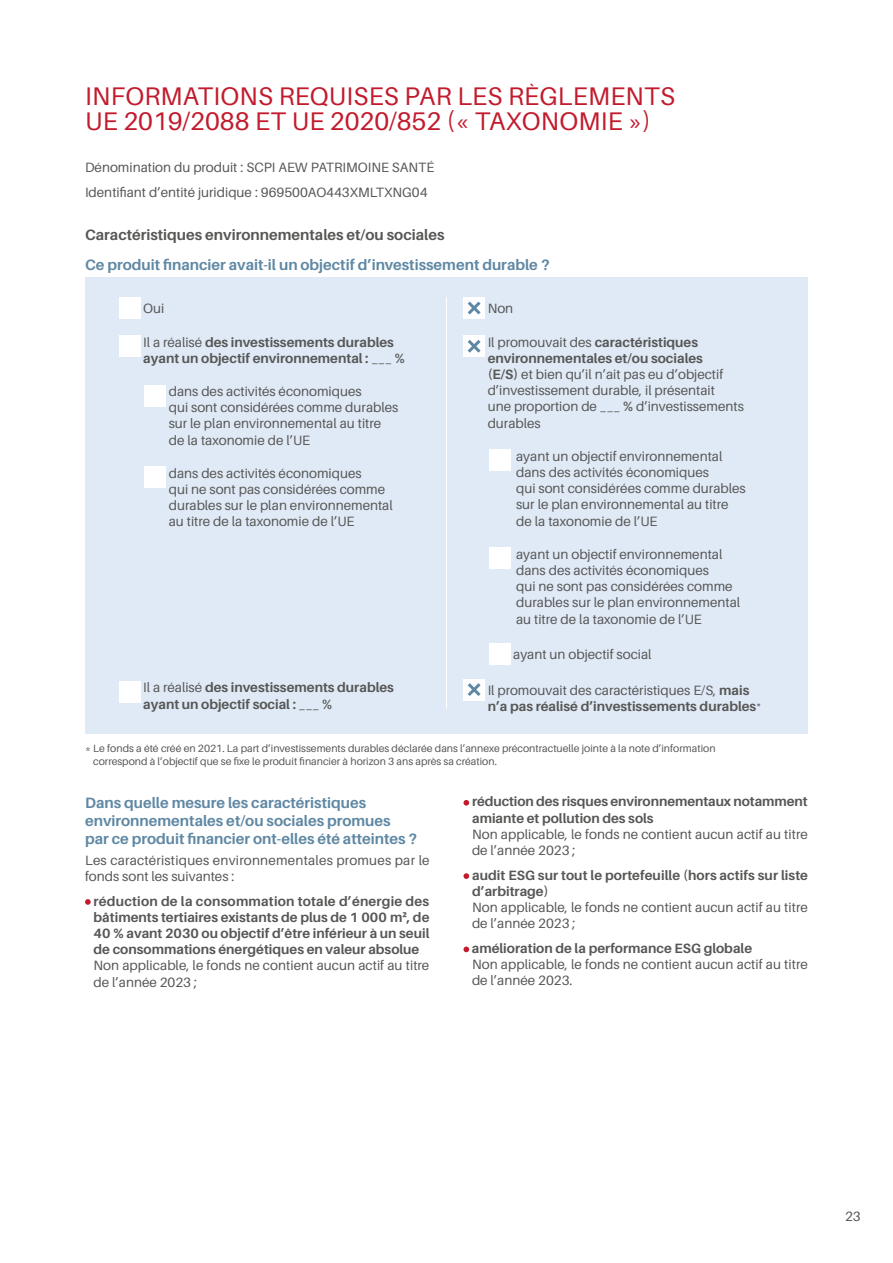
<style>
.page{position:relative;width:893px;height:1263px;background:#fff}
.page>*{position:absolute;margin:0;border:0;box-sizing:border-box;transform-origin:0 0}
.t1{font:25.5px/25.5px "Aileron";letter-spacing:.01em;color:#c21b2d}
.t2{font:700 15px/18px "Aileron";color:#5f88a4}
.t3{font:700 15px "Aileron";color:#575756}
.t4{font:13.5px/16.2px "Aileron";color:#575756}
.t5{font:700 13.5px/16.2px "Aileron";color:#575756}
.t6{font:10.5px/12.6px "Aileron";color:#575756}
.s1{font-weight:400}
.s2{font-weight:700}
.s3{font-family:"Calibri"}
</style>
<div class="page">
<div style="left:85px;top:277px;width:723px;height:457px;background:#e0eaf6"></div>
<hr style="left:446px;top:297px;width:1px;height:412px;background:#fff">
<div style="left:119px;top:297px;width:21px;height:22px;background:#fff"></div>
<div style="left:119px;top:336px;width:21px;height:21px;background:#fff"></div>
<div style="left:145px;top:385px;width:21px;height:21px;background:#fff"></div>
<div style="left:145px;top:467px;width:21px;height:21px;background:#fff"></div>
<div style="left:119px;top:681px;width:21px;height:22px;background:#fff"></div>
<div style="left:463px;top:297px;width:22px;height:22px;background:#fff"></div>
<svg style="left:467px;top:301px;width:14px;height:14px"></svg>
<div style="left:463px;top:336px;width:22px;height:21px;background:#fff"></div>
<svg style="left:467px;top:340px;width:14px;height:13px"></svg>
<div style="left:489px;top:450px;width:21px;height:21px;background:#fff"></div>
<div style="left:489px;top:548px;width:21px;height:21px;background:#fff"></div>
<div style="left:489px;top:643px;width:21px;height:21px;background:#fff"></div>
<div style="left:463px;top:679px;width:22px;height:21px;background:#fff"></div>
<svg style="left:467px;top:683px;width:14px;height:13px"></svg>
<svg style="left:85px;top:899px;width:6px;height:6px"></svg>
<svg style="left:463px;top:800px;width:6px;height:6px"></svg>
<svg style="left:463px;top:873px;width:6px;height:6px"></svg>
<svg style="left:463px;top:946px;width:6px;height:6px"></svg>
<h1 class="t1" style="left:85px;top:83px;width:591px">INFORMATIONS REQUISES PAR LES RÈGLEMENTS<br>UE 2019/2088 ET UE 2020/852 (« TAXONOMIE »)</h1>
<p class="t4" style="left:85px;top:155px;width:351px;line-height:24.8px">Dénomination du produit : SCPI AEW PATRIMOINE SANTÉ<br>Identifiant d’entité juridique : 969500AO443XMLTXNG04</p>
<p class="t3" style="left:85px;top:227px;width:361px">Caractéristiques environnementales et/ou sociales</p>
<p class="t2" style="left:85px;top:256px;width:466px">Ce produit financier avait-il un objectif d’investissement durable ?</p>
<p class="t4" style="left:143px;top:301px;width:23px">Oui</p>
<p class="t5" style="left:143px;top:334px;width:263px"><span class="s1">Il a réalisé</span> des investissements durables ayant un objectif environnemental : <span class="s1">___ %</span></p>
<p class="t4" style="left:169px;top:383px;width:231px">dans des activités économiques<br>qui sont considérées comme durables sur le plan environnemental au titre de la taxonomie de l’UE</p>
<p class="t4" style="left:169px;top:465px;width:226px">dans des activités économiques<br>qui ne sont pas considérées comme durables sur le plan environnemental au titre de la taxonomie de l’UE</p>
<p class="t4" style="left:488px;top:301px;width:27px">Non</p>
<p class="t4" style="left:488px;top:334px;width:258px">Il promouvait des <span class="s2">caractéristiques environnementales et/ou sociales<br>(E/S)</span> et bien qu’il n’ait pas eu d’objectif d’investissement durable, il présentait<br>une proportion de ___ % d’investissements durables</p>
<p class="t4" style="left:516px;top:448px;width:231px">ayant un objectif environnemental dans des activités économiques<br>qui sont considérées comme durables sur le plan environnemental au titre de la taxonomie de l’UE</p>
<p class="t4" style="left:516px;top:546px;width:226px">ayant un objectif environnemental dans des activités économiques<br>qui ne sont pas considérées comme durables sur le plan environnemental au titre de la taxonomie de l’UE</p>
<p class="t4" style="left:513px;top:647px;width:140px">ayant un objectif social</p>
<p class="t5" style="left:488px;top:682px;width:275px"><span class="s1">Il promouvait des caractéristiques E/S,</span> mais n’a pas réalisé d’investissements durables<sup>*</sup></p>
<p class="t6" style="left:93px;top:742px;width:624px;text-indent:-8px">* Le fonds a été créé en 2021. La part d’investissements durables déclarée dans l’annexe précontractuelle jointe à la note d’information correspond à l’objectif que se fixe le produit financier à horizon 3 ans après sa création.</p>
<p class="t2" style="left:85px;top:794px;width:334px">Dans quelle mesure les caractéristiques environnementales et/ou sociales promues par ce produit financier ont-elles été atteintes ?</p>
<p class="t4" style="left:85px;top:852px;width:346px">Les caractéristiques environnementales promues par le fonds sont les suivantes :</p>
<p class="t5" style="left:94px;top:893px;width:337px;text-align:justify">réduction de la consommation totale d’énergie des bâtiments tertiaires existants de plus de 1 000 m<span class="s3">²</span>, de 40 % avant 2030 ou objectif d’être inférieur à un seuil de consommations énergétiques en valeur absolue</p>
<p class="t4" style="left:94px;top:958px;width:337px">Non applicable, le fonds ne contient aucun actif au titre de l’année 2023 ;</p>
<p class="t5" style="left:143px;top:680px;width:252px"><span class="s1">Il a réalisé</span> des investissements durables ayant un objectif social : <span class="s1">___ %</span></p>
<p class="t5" style="left:472px;top:794px;width:337px">réduction des risques environnementaux notamment amiante et pollution des sols</p>
<p class="t4" style="left:472px;top:826px;width:337px">Non applicable, le fonds ne contient aucun actif au titre de l’année 2023 ;</p>
<p class="t5" style="left:472px;top:867px;width:337px">audit ESG sur tout le portefeuille (hors actifs sur liste d’arbitrage)</p>
<p class="t4" style="left:472px;top:899px;width:337px">Non applicable, le fonds ne contient aucun actif au titre de l’année 2023 ;</p>
<p class="t5" style="left:472px;top:940px;width:282px">amélioration de la performance ESG globale</p>
<p class="t4" style="left:472px;top:956px;width:337px">Non applicable, le fonds ne contient aucun actif au titre de l’année 2023.</p>
<p class="t4" style="left:845px;top:1208px;width:17px">23</p>
</div>
